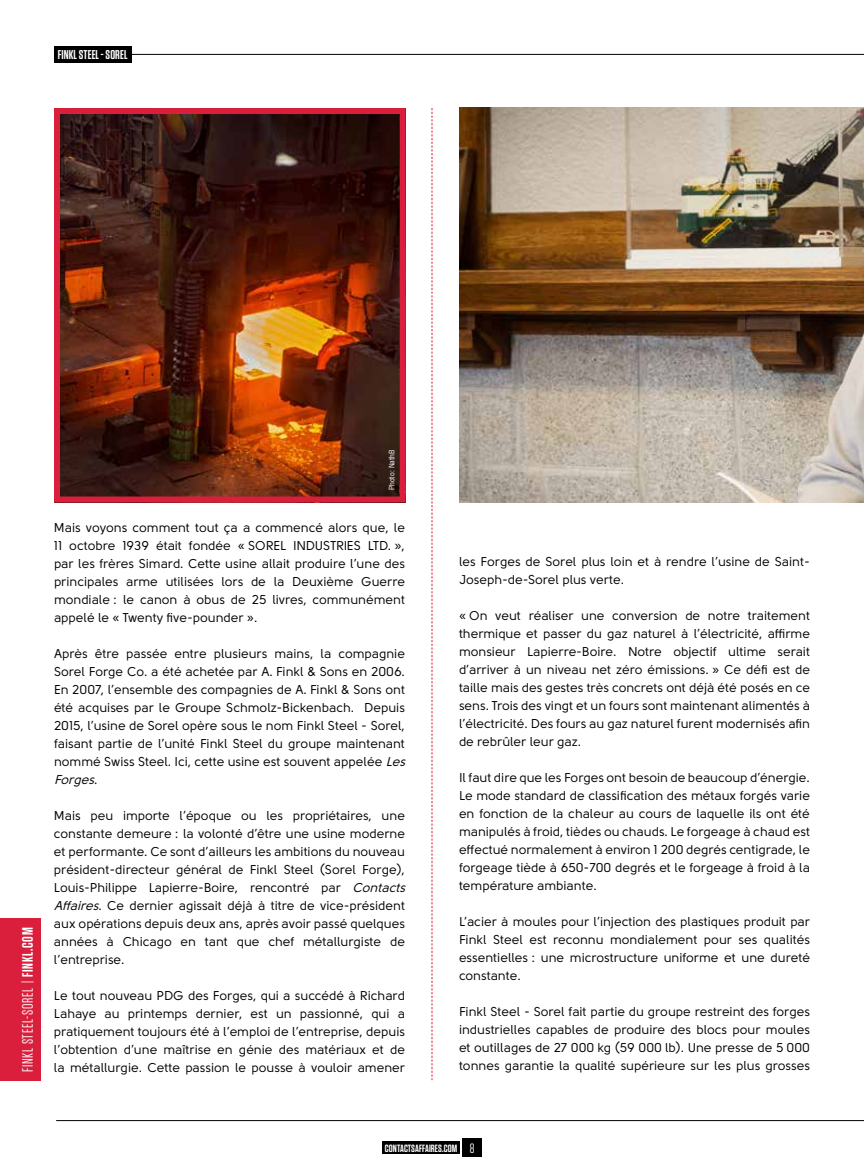
<style>
.page{position:relative;width:864px;height:1175px;background:#fff}
.page>*{position:absolute;margin:0;border:0;box-sizing:border-box;transform-origin:0 0}
.t1{font:15px "Tungsten";letter-spacing:.05em;color:#fff}
.t2{font:12.75px/18px "Solomon Sans Normal";color:#000;text-align:justify}
.t3{font:600 12.75px "Tungsten";letter-spacing:.01em;color:#fff}
.t4{font:600 10.5px "Tungsten";letter-spacing:.01em;color:#fff}
.t5{font:7.5px "Benton Sans Cond";color:#fff}
.s1{font-weight:600}
.s2{font-style:italic}
.s3{font-weight:400;font-size:13.5px}
</style>
<div class="page">
<hr style="left:62px;top:54px;width:802px;height:1px;background:#000">
<div style="left:54px;top:46px;width:77px;height:16px;background:#000"></div>
<svg style="left:432px;top:108px;width:1px;height:972px"></svg>
<div style="left:0;top:918px;width:40px;height:162px;background:#da1f3d"></div>
<div style="left:382px;top:1141px;width:78px;height:13px;background:#000"></div>
<div style="left:463px;top:1138px;width:19px;height:19px;background:#000"></div>
<hr style="left:56px;top:1120px;width:808px;height:1px;background:#000">
<img style="left:61px;top:115px;width:338px;height:380px">
<div style="left:54px;top:108px;width:352px;height:394px;border:6px solid #da1f3d"></div>
<img style="left:459px;top:108px;width:405px;height:394px">
<p class="t3" style="left:58px;top:48px;width:71px">FINKL STEEL - SOREL</p>
<p class="t1" style="left:20px;top:1071px;width:146px;rotate:-90deg">FINKL STEEL-SOREL | <span class="s1">FINKL.COM</span></p>
<p class="t5" style="left:387px;top:490px;width:42px;rotate:-90deg">Photo : NathB</p>
<p class="t2" style="left:54px;top:518px;width:353px">Mais voyons comment tout ça a commencé alors que, le 11 octobre 1939 était fondée « SOREL INDUSTRIES LTD. », par les frères Simard. Cette usine allait produire l’une des principales arme utilisées lors de la Deuxième Guerre mondiale : le canon à obus de 25 livres, communément appelé le « Twenty five-pounder ».</p>
<p class="t2" style="left:54px;top:644px;width:356px;text-align:left">Après être passée entre plusieurs mains, la compagnie Sorel Forge Co. a été achetée par A. Finkl &amp; Sons en 2006.<br>En 2007, l’ensemble des compagnies de A. Finkl &amp; Sons ont été acquises par le Groupe Schmolz-Bickenbach. Depuis 2015, l’usine de Sorel opère sous le nom Finkl Steel - Sorel, faisant partie de l’unité Finkl Steel du groupe maintenant nommé Swiss Steel. Ici, cette usine est souvent appelée <span class="s2">Les Forges</span>.</p>
<p class="t2" style="left:54px;top:806px;width:356px;text-align:left">Mais peu importe l’époque ou les propriétaires, une constante demeure : la volonté d’être une usine moderne et performante. Ce sont d’ailleurs les ambitions du nouveau président-directeur général de Finkl Steel (Sorel Forge), Louis-Philippe Lapierre-Boire, rencontré par <span class="s2">Contacts Affaires</span>. Ce dernier agissait déjà à titre de vice-président aux opérations depuis deux ans, après avoir passé quelques années à Chicago en tant que chef métallurgiste de l’entreprise.</p>
<p class="t2" style="left:54px;top:986px;width:353px">Le tout nouveau PDG des Forges, qui a succédé à Richard Lahaye au printemps dernier, est un passionné, qui a pratiquement toujours été à l’emploi de l’entreprise, depuis l’obtention d’une maîtrise en génie des matériaux et de la métallurgie. Cette passion le pousse à vouloir amener</p>
<p class="t2" style="left:459px;top:552px;width:352px">les Forges de Sorel plus loin et à rendre l’usine de Saint-<br>Joseph-de-Sorel plus verte.</p>
<p class="t2" style="left:459px;top:606px;width:353px">« On veut réaliser une conversion de notre traitement thermique et passer du gaz naturel à l’électricité, affirme monsieur Lapierre-Boire. Notre objectif ultime serait d’arriver à un niveau net zéro émissions. » Ce défi est de taille mais des gestes très concrets ont déjà été posés en ce sens. Trois des vingt et un fours sont maintenant alimentés à l’électricité. Des fours au gaz naturel furent modernisés afin de rebrûler leur gaz.</p>
<p class="t2" style="left:459px;top:768px;width:353px">Il faut dire que les Forges ont besoin de beaucoup d’énergie.<br>Le mode standard de classification des métaux forgés varie en fonction de la chaleur au cours de laquelle ils ont été manipulés à froid, tièdes ou chauds. Le forgeage à chaud est effectué normalement à environ 1 200 degrés centigrade, le forgeage tiède à 650-700 degrés et le forgeage à froid à la température ambiante.</p>
<p class="t2" style="left:459px;top:912px;width:353px">L’acier à moules pour l’injection des plastiques produit par Finkl Steel est reconnu mondialement pour ses qualités essentielles : une microstructure uniforme et une dureté constante.</p>
<p class="t2" style="left:459px;top:1002px;width:353px">Finkl Steel - Sorel fait partie du groupe restreint des forges industrielles capables de produire des blocs pour moules et outillages de 27 000 kg (59 000 lb). Une presse de 5 000</p>
<p class="t2" style="left:459px;top:1056px;width:353px">tonnes garantie la qualité supérieure sur les plus grosses</p>
<p class="t4" style="left:385px;top:1142px;width:91px">CONTACTSAFFAIRES.COM <span class="s3">8</span></p>
</div>
